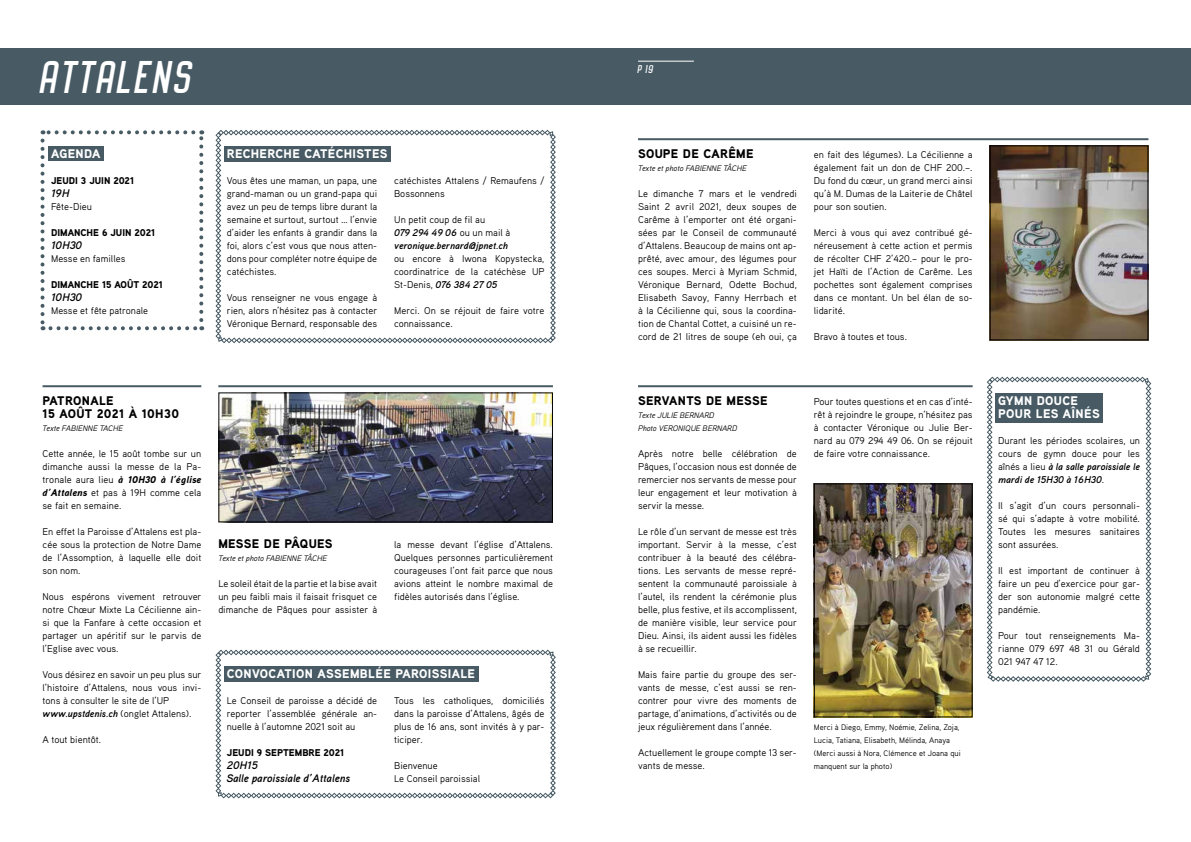
<style>
.page{position:relative;width:1191px;height:842px;background:#fff}
.page>*{position:absolute;margin:0;border:0;box-sizing:border-box;transform-origin:0 0}
.t1{font:italic 40px "Octanis Sans";letter-spacing:.05em;color:#fff}
.t2{font:900 12.5px/13px "Aaux Pro";letter-spacing:.03em;color:#fff}
.t3{font:900 12.5px/13px "Aaux Pro";letter-spacing:.03em;color:#000}
.t4{font:italic 700 11px/13px "Aaux Pro";color:#000}
.t5{font:9.8px/13px "Aaux Pro";color:#000;text-align:justify}
.t6{font:900 9.8px "Aaux Pro";color:#000}
.t7{font:italic 700 9.8px/13px "Aaux Pro";color:#000}
.t8{font:italic 9.8px "Octanis Sans";color:#fff}
.t9{font:8px/13px "Aaux Pro";color:#000}
.t10{font:italic 8px/13px "Aaux Pro";color:#000}
.s1{font-weight:400;font-style:normal}
.s2{font-weight:700;font-style:italic}
.s3{font-weight:900;font-style:italic}
</style>
<div class="page">
<svg style="left:987px;top:377px;width:164px;height:305px"></svg>
<svg style="left:41px;top:130px;width:162px;height:200px"></svg>
<div style="left:48px;top:147px;width:56px;height:14px;background:#485b65"></div>
<div style="left:0;top:48px;width:1191px;height:57px;background:#485b65"></div>
<hr style="left:638px;top:61px;width:56px;height:1px;background:#fff">
<hr style="left:43px;top:385px;width:158px;height:2px;background:#485b65">
<hr style="left:638px;top:138px;width:510px;height:2px;background:#485b65">
<img style="left:991px;top:147px;width:155px;height:191px">
<div style="left:989px;top:145px;width:159px;height:195px;border:1px solid #000"></div>
<svg style="left:215px;top:130px;width:341px;height:213px"></svg>
<div style="left:224px;top:146px;width:166px;height:16px;background:#485b65"></div>
<hr style="left:638px;top:385px;width:334px;height:2px;background:#485b65">
<img style="left:816px;top:485px;width:154px;height:230px">
<div style="left:814px;top:483px;width:158px;height:234px;border:1px solid #000"></div>
<div style="left:995px;top:393px;width:108px;height:30px;background:#485b65"></div>
<svg style="left:215px;top:650px;width:341px;height:148px"></svg>
<div style="left:224px;top:666px;width:254px;height:15px;background:#485b65"></div>
<hr style="left:218px;top:385px;width:335px;height:2px;background:#485b65">
<img style="left:220px;top:394px;width:331px;height:126px">
<div style="left:218px;top:392px;width:335px;height:130px;border:1px solid #000"></div>
<h1 class="t1" style="left:43px;top:59px;width:154px">ATTALENS</h1>
<p class="t2" style="left:51px;top:147px;width:51px">AGENDA</p>
<p class="t6" style="left:51px;top:175px;width:84px">JEUDI 3 JUIN 2021</p>
<p class="t4" style="left:51px;top:187px;width:20px">19H</p>
<p class="t5" style="left:51px;top:200px;width:42px">Fête-Dieu</p>
<p class="t6" style="left:51px;top:227px;width:106px">DIMANCHE 6 JUIN 2021</p>
<p class="t4" style="left:51px;top:239px;width:32px">10H30</p>
<p class="t5" style="left:51px;top:252px;width:76px">Messe en familles</p>
<p class="t6" style="left:51px;top:279px;width:113px">DIMANCHE 15 AOÛT 2021</p>
<p class="t4" style="left:51px;top:291px;width:32px">10H30</p>
<p class="t5" style="left:51px;top:304px;width:99px">Messe et fête patronale</p>
<p class="t2" style="left:227px;top:147px;width:162px">RECHERCHE CATÉCHISTES</p>
<p class="t5" style="left:227px;top:174px;width:152px">Vous êtes une maman, un papa, une grand-maman ou un grand-papa qui avez un peu de temps libre durant la semaine et surtout, surtout … l’envie d’aider les enfants à grandir dans la foi, alors c’est vous que nous atten&shy;dons pour compléter notre équipe de catéchistes.</p>
<p class="t5" style="left:227px;top:291px;width:152px">Vous renseigner ne vous engage à rien, alors n’hésitez pas à contacter Véronique Bernard, responsable des</p>
<p class="t5" style="left:394px;top:174px;width:152px">catéchistes Attalens / Remaufens /<br>Bossonnens</p>
<p class="t7" style="left:394px;top:213px;width:118px"><span class="s1">Un petit coup de fil au<br></span>079 294 49 06 <span class="s1">ou un mail à </span>veronique.bernard@jpnet.ch</p>
<p class="t5" style="left:394px;top:252px;width:152px">ou encore à Iwona Kopystecka, coordinatrice de la catéchèse UP St-Denis, <span class="s2">076 384 27 05</span></p>
<p class="t5" style="left:394px;top:304px;width:152px">Merci. On se réjouit de faire votre connaissance.</p>
<p class="t3" style="left:43px;top:394px;width:138px">PATRONALE<br>15 AOÛT 2021 À 10H30</p>
<p class="t10" style="left:43px;top:422px;width:82px">Texte FABIENNE TACHE</p>
<p class="t5" style="left:43px;top:447px;width:160px">Cette année, le 15 août tombe sur un dimanche aussi la messe de la Pa&shy;tronale aura lieu <span class="s3">à 10H30 à l’église d’Attalens</span> et pas à 19H comme cela se fait en semaine.</p>
<p class="t5" style="left:43px;top:525px;width:160px">En effet la Paroisse d’Attalens est pla&shy;cée sous la protection de Notre Dame de l’Assomption, à laquelle elle doit son nom.</p>
<p class="t5" style="left:43px;top:590px;width:160px">Nous espérons vivement retrouver notre Chœur Mixte La Cécilienne ain&shy;si que la Fanfare à cette occasion et partager un apéritif sur le parvis de l’Eglise avec vous.</p>
<p class="t5" style="left:43px;top:668px;width:160px;text-align:left">Vous désirez en savoir un peu plus sur l’histoire d’Attalens, nous vous invi&shy;tons à consulter le site de l’UP <span class="s2">www.upstdenis.ch</span> (onglet Attalens).</p>
<p class="t5" style="left:43px;top:733px;width:60px">A tout bientôt.</p>
<p class="t3" style="left:218px;top:537px;width:116px">MESSE DE PÂQUES</p>
<p class="t10" style="left:218px;top:552px;width:110px">Texte et photo FABIENNE TÂCHE</p>
<p class="t5" style="left:218px;top:577px;width:160px">Le soleil était de la partie et la bise avait un peu faibli mais il faisait frisquet ce dimanche de Pâques pour assister à</p>
<p class="t5" style="left:394px;top:538px;width:160px">la messe devant l’église d’Attalens.<br>Quelques personnes particulièrement courageuses l’ont fait parce que nous avions atteint le nombre maximal de fidèles autorisés dans l’église.</p>
<p class="t2" style="left:227px;top:667px;width:250px">CONVOCATION ASSEMBLÉE PAROISSIALE</p>
<p class="t5" style="left:227px;top:694px;width:152px">Le Conseil de paroisse a décidé de reporter l’assemblée générale an&shy;nuelle à l’automne 2021 soit au</p>
<p class="t6" style="left:227px;top:747px;width:119px">JEUDI 9 SEPTEMBRE 2021</p>
<p class="t4" style="left:227px;top:759px;width:125px">20H15<br>Salle paroissiale d’Attalens</p>
<p class="t5" style="left:394px;top:694px;width:152px">Tous les catholiques, domiciliés dans la paroisse d’Attalens, âgés de plus de 16 ans, sont invités à y par&shy;ticiper.</p>
<p class="t5" style="left:394px;top:759px;width:87px">Bienvenue<br>Le Conseil paroissial</p>
<p class="t8" style="left:638px;top:64px;width:18px">P 19</p>
<p class="t3" style="left:638px;top:147px;width:117px">SOUPE DE CARÊME</p>
<p class="t10" style="left:638px;top:162px;width:110px">Texte et photo FABIENNE TÂCHE</p>
<p class="t5" style="left:638px;top:187px;width:160px">Le dimanche 7 mars et le vendredi Saint 2 avril 2021, deux soupes de Carême à l’emporter ont été organi&shy;sées par le Conseil de communauté d’Attalens. Beaucoup de mains ont ap&shy;prêté, avec amour, des légumes pour ces soupes. Merci à Myriam Schmid, Véronique Bernard, Odette Bochud, Elisabeth Savoy, Fanny Herrbach et à la Cécilienne qui, sous la coordina&shy;tion de Chantal Cottet, a cuisiné un re&shy;cord de 21 litres de soupe (eh oui, ça</p>
<p class="t5" style="left:814px;top:148px;width:160px">en fait des légumes). La Cécilienne a également fait un don de CHF 200.–.<br>Du fond du cœur, un grand merci ainsi qu’à M. Dumas de la Laiterie de Châtel pour son soutien.</p>
<p class="t5" style="left:814px;top:226px;width:160px">Merci à vous qui avez contribué gé&shy;néreusement à cette action et permis de récolter CHF 2’420.– pour le pro&shy;jet Haïti de l’Action de Carême. Les pochettes sont également comprises dans ce montant. Un bel élan de so&shy;lidarité.</p>
<p class="t5" style="left:814px;top:330px;width:95px">Bravo à toutes et tous.</p>
<p class="t3" style="left:638px;top:394px;width:131px">SERVANTS DE MESSE</p>
<p class="t10" style="left:638px;top:409px;width:101px">Texte JULIE BERNARD<br>Photo VERONIQUE BERNARD</p>
<p class="t5" style="left:638px;top:447px;width:160px">Après notre belle célébration de Pâques, l’occasion nous est donnée de remercier nos servants de messe pour leur engagement et leur motivation à servir la messe.</p>
<p class="t5" style="left:638px;top:525px;width:160px">Le rôle d’un servant de messe est très important. Servir à la messe, c’est contribuer à la beauté des célébra&shy;tions. Les servants de messe repré&shy;sentent la communauté paroissiale à l’autel, ils rendent la cérémonie plus belle, plus festive, et ils accomplissent, de manière visible, leur service pour Dieu. Ainsi, ils aident aussi les fidèles à se recueillir.</p>
<p class="t5" style="left:638px;top:668px;width:160px">Mais faire partie du groupe des ser&shy;vants de messe, c’est aussi se ren&shy;contrer pour vivre des moments de partage, d’animations, d’activités ou de jeux régulièrement dans l’année.</p>
<p class="t5" style="left:638px;top:746px;width:160px">Actuellement le groupe compte 13 ser&shy;vants de messe.</p>
<p class="t5" style="left:814px;top:395px;width:160px">Pour toutes questions et en cas d’inté&shy;rêt à rejoindre le groupe, n’hésitez pas à contacter Véronique ou Julie Ber&shy;nard au 079 294 49 06. On se réjouit de faire votre connaissance.</p>
<p class="t9" style="left:814px;top:721px;width:148px">Merci à Diego, Emmy, Noémie, Zelina, Zoja, Lucia, Tatiana, Elisabeth, Mélinda, Anaya (Merci aussi à Nora, Clémence et Joana qui manquent sur la photo)</p>
<p class="t2" style="left:998px;top:394px;width:103px">GYMN DOUCE<br>POUR LES AÎNÉS</p>
<p class="t5" style="left:998px;top:434px;width:143px">Durant les périodes scolaires, un cours de gymn douce pour les aînés a lieu <span class="s2">à la salle paroissiale le mardi de 15H30 à 16H30</span>.</p>
<p class="t5" style="left:998px;top:499px;width:143px">Il s’agit d’un cours personnali&shy;sé qui s’adapte à votre mobilité.<br>Toutes les mesures sanitaires sont assurées.</p>
<p class="t5" style="left:998px;top:564px;width:143px">Il est important de continuer à faire un peu d’exercice pour gar&shy;der son autonomie malgré cette pandémie.</p>
<p class="t5" style="left:998px;top:629px;width:143px">Pour tout renseignements Ma&shy;rianne 079 697 48 31 ou Gérald 021 947 47 12.</p>
</div>
